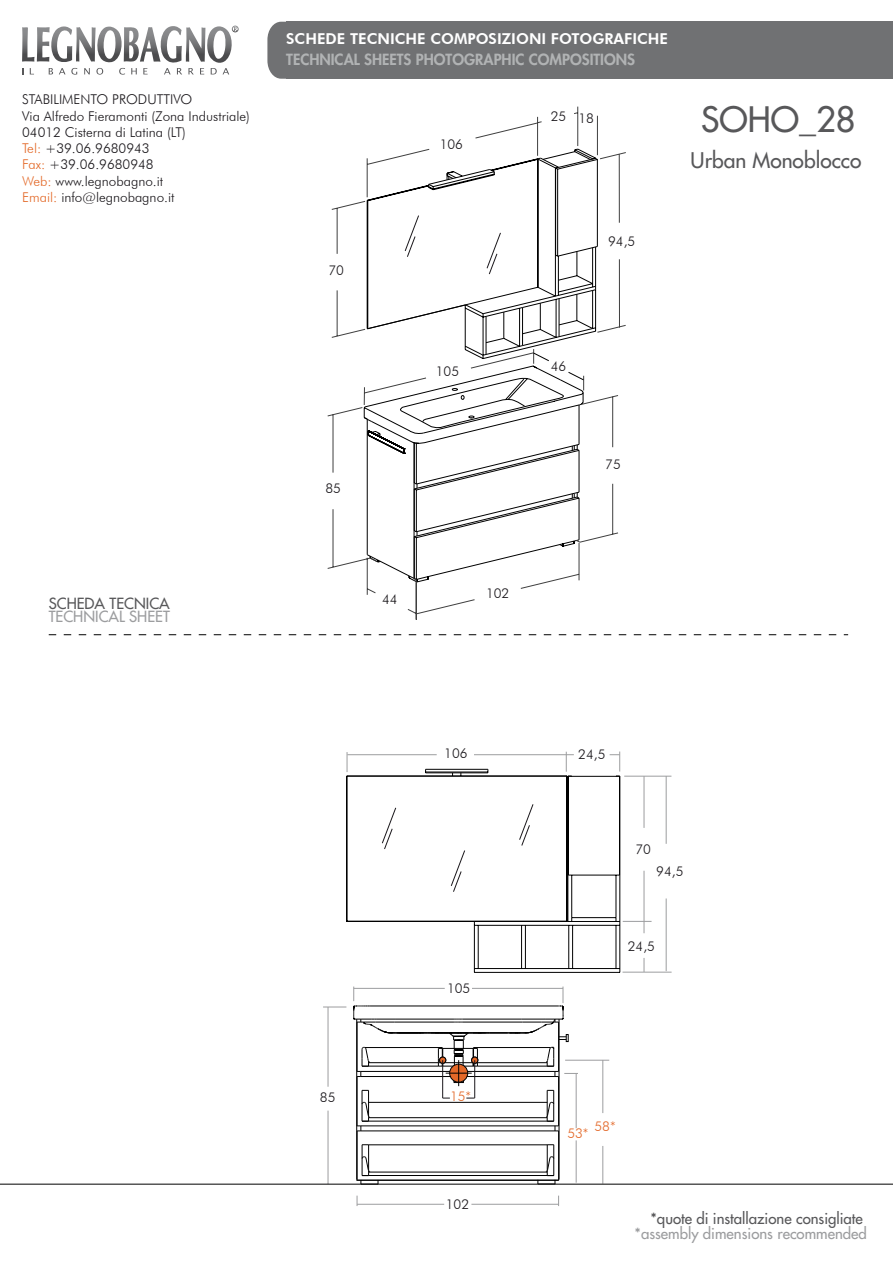
<style>
.page{position:relative;width:893px;height:1263px;background:#fff}
.page>*{position:absolute;margin:0;border:0;box-sizing:border-box;transform-origin:0 0}
.t1{font:34.2px "Futura";color:#58585a}
.t2{font:21px "Futura";color:#58585a}
.t3{font:15px "Futura";color:#58585a}
.t4{font:15px "Futura";color:#9c9d9f}
.t5{font:800 15px "Futura";color:#b1b3b4}
.t6{font:800 15px "Futura BT";color:#fff}
.t7{font:300 13.5px/16.2px "Futura BT";color:#1a171b}
.t8{font:300 13.5px "Futura BT";color:#e36828}
.s1{color:#e36928}
</style>
<div class="page">
<hr style="left:347px;top:776px;width:1px;height:145px;background:#000">
<hr style="left:346px;top:776px;width:1px;height:145px;background:#000">
<hr style="left:567px;top:776px;width:1px;height:145px;background:#000">
<hr style="left:347px;top:921px;width:220px;height:1px;background:#000">
<hr style="left:572px;top:917px;width:44px;height:1px;background:#000">
<hr style="left:572px;top:921px;width:44px;height:1px;background:#000">
<hr style="left:620px;top:776px;width:1px;height:145px;background:#000">
<hr style="left:619px;top:776px;width:1px;height:99px;background:#000">
<hr style="left:568px;top:776px;width:1px;height:145px;background:#000">
<hr style="left:620px;top:925px;width:1px;height:43px;background:#000">
<hr style="left:572px;top:925px;width:1px;height:43px;background:#000">
<svg style="left:567px;top:918px;width:6px;height:8px"></svg>
<hr style="left:568px;top:925px;width:1px;height:43px;background:#000">
<hr style="left:478px;top:968px;width:44px;height:1px;background:#000">
<hr style="left:525px;top:968px;width:44px;height:1px;background:#000">
<hr style="left:573px;top:968px;width:43px;height:1px;background:#000">
<hr style="left:616px;top:925px;width:1px;height:43px;background:#000">
<hr style="left:573px;top:925px;width:43px;height:1px;background:#000">
<hr style="left:525px;top:925px;width:44px;height:1px;background:#000">
<hr style="left:478px;top:925px;width:44px;height:1px;background:#000">
<hr style="left:474px;top:925px;width:1px;height:43px;background:#000">
<hr style="left:478px;top:925px;width:1px;height:43px;background:#000">
<hr style="left:525px;top:925px;width:1px;height:43px;background:#000">
<hr style="left:521px;top:925px;width:1px;height:43px;background:#000">
<svg style="left:616px;top:968px;width:5px;height:4px"></svg>
<hr style="left:474px;top:972px;width:146px;height:1px;background:#000">
<svg style="left:474px;top:968px;width:4px;height:4px"></svg>
<hr style="left:461px;top:776px;width:106px;height:1px;background:#000">
<hr style="left:572px;top:776px;width:44px;height:1px;background:#000">
<hr style="left:572px;top:875px;width:44px;height:1px;background:#000">
<hr style="left:347px;top:776px;width:106px;height:1px;background:#000">
<svg style="left:425px;top:769px;width:64px;height:8px"></svg>
<hr style="left:616px;top:875px;width:1px;height:43px;background:#000">
<hr style="left:571px;top:875px;width:1px;height:43px;background:#000">
<hr style="left:474px;top:921px;width:94px;height:1px;background:#000">
<hr style="left:559px;top:1019px;width:1px;height:160px;background:#000">
<hr style="left:356px;top:1019px;width:1px;height:160px;background:#000">
<hr style="left:576px;top:1140px;width:1px;height:43px;background:#9c9d9f">
<hr style="left:357px;top:1204px;width:87px;height:1px;background:#9c9d9f">
<hr style="left:471px;top:1204px;width:88px;height:1px;background:#9c9d9f">
<svg style="left:323px;top:1007px;width:23px;height:1px"></svg>
<hr style="left:328px;top:1007px;width:1px;height:80px;background:#9c9d9f">
<hr style="left:328px;top:1110px;width:1px;height:74px;background:#9c9d9f">
<hr style="left:565px;top:1060px;width:44px;height:1px;background:#9c9d9f">
<hr style="left:603px;top:1146px;width:1px;height:38px;background:#9c9d9f">
<hr style="left:603px;top:1060px;width:1px;height:53px;background:#9c9d9f">
<hr style="left:357px;top:1131px;width:1px;height:49px;background:#000">
<hr style="left:558px;top:1131px;width:1px;height:49px;background:#000">
<hr style="left:370px;top:1172px;width:176px;height:1px;background:#000">
<hr style="left:369px;top:1175px;width:178px;height:1px;background:#000">
<hr style="left:369px;top:1144px;width:178px;height:1px;background:#000">
<hr style="left:356px;top:1180px;width:203px;height:1px;background:#000">
<svg style="left:353px;top:986px;width:225px;height:146px"></svg>
<svg style="left:357px;top:1144px;width:22px;height:40px"></svg>
<svg style="left:538px;top:1144px;width:18px;height:40px"></svg>
<svg style="left:382px;top:807px;width:14px;height:42px"></svg>
<svg style="left:451px;top:850px;width:14px;height:42px"></svg>
<svg style="left:519px;top:804px;width:14px;height:42px"></svg>
<hr style="left:347px;top:754px;width:90px;height:1px;background:#9c9d9f">
<hr style="left:474px;top:754px;width:100px;height:1px;background:#9c9d9f">
<svg style="left:610px;top:751px;width:10px;height:26px"></svg>
<svg style="left:566px;top:752px;width:6px;height:25px"></svg>
<hr style="left:624px;top:776px;width:47px;height:1px;background:#9c9d9f">
<svg style="left:644px;top:958px;width:1px;height:14px"></svg>
<hr style="left:644px;top:871px;width:1px;height:62px;background:#9c9d9f">
<hr style="left:644px;top:776px;width:1px;height:52px;background:#9c9d9f">
<svg style="left:616px;top:918px;width:36px;height:8px"></svg>
<svg style="left:327px;top:106px;width:299px;height:514px"></svg>
<svg style="left:405px;top:215px;width:14px;height:42px"></svg>
<svg style="left:487px;top:233px;width:14px;height:41px"></svg>
<svg style="left:364px;top:353px;width:220px;height:101px"></svg>
<hr style="left:597px;top:116px;width:1px;height:39px;background:#3f3f3f">
<hr style="left:622px;top:972px;width:50px;height:1px;background:#9c9d9f">
<svg style="left:347px;top:752px;width:1px;height:24px"></svg>
<hr style="left:666px;top:898px;width:1px;height:73px;background:#9c9d9f">
<hr style="left:666px;top:776px;width:1px;height:68px;background:#9c9d9f">
<svg style="left:267px;top:22px;width:20px;height:57px"></svg>
<div style="left:287px;top:22px;width:606px;height:57px;background:#707173"></div>
<svg style="left:49px;top:634px;width:799px;height:1px"></svg>
<svg style="left:22px;top:26px;width:217px;height:49px"></svg>
<hr style="left:0;top:1184px;width:893px;height:1px;background:#000">
<p class="t7" style="left:22px;top:91px;width:229px">STABILIMENTO PRODUTTIVO<br>Via Alfredo Fieramonti (Zona Industriale)<br>04012 Cisterna di Latina (LT)<br><span class="s1">Tel:</span> +39.06.9680943<br><span class="s1">Fax:</span> +39.06.9680948<br><span class="s1">Web:</span> www.legnobagno.it<br><span class="s1">Email:</span> info@legnobagno.it</p>
<p class="t6" style="left:286px;top:29px;width:383px">SCHEDE TECNICHE COMPOSIZIONI FOTOGRAFICHE</p>
<p class="t5" style="left:286px;top:50px;width:350px">TECHNICAL SHEETS PHOTOGRAPHIC COMPOSITIONS</p>
<p class="t7" style="left:440px;top:136px;width:25px">106</p>
<p class="t7" style="left:551px;top:109px;width:45px">25 18</p>
<h1 class="t1" style="left:701px;top:98px;width:156px">SOHO_28</h1>
<h2 class="t2" style="left:691px;top:147px;width:172px">Urban Monoblocco</h2>
<p class="t7" style="left:328px;top:262px;width:17px">70</p>
<p class="t7" style="left:608px;top:233px;width:29px">94,5</p>
<p class="t7" style="left:325px;top:480px;width:17px">85</p>
<p class="t7" style="left:436px;top:363px;width:25px">105</p>
<p class="t7" style="left:551px;top:358px;width:17px">46</p>
<p class="t7" style="left:605px;top:456px;width:17px">75</p>
<p class="t3" style="left:49px;top:594px;width:123px">SCHEDA TECNICA</p>
<p class="t4" style="left:49px;top:607px;width:123px">TECHNICAL SHEET</p>
<p class="t7" style="left:382px;top:591px;width:17px">44</p>
<p class="t7" style="left:486px;top:585px;width:25px">102</p>
<p class="t7" style="left:444px;top:745px;width:25px">106</p>
<p class="t7" style="left:447px;top:980px;width:25px">105</p>
<p class="t7" style="left:320px;top:1089px;width:17px">85</p>
<p class="t8" style="left:450px;top:1087px;width:23px">15*</p>
<p class="t7" style="left:446px;top:1196px;width:25px">102</p>
<p class="t7" style="left:578px;top:746px;width:29px">24,5</p>
<p class="t7" style="left:635px;top:841px;width:17px">70</p>
<p class="t7" style="left:656px;top:863px;width:29px">94,5</p>
<p class="t7" style="left:628px;top:938px;width:29px">24,5</p>
<p class="t8" style="left:594px;top:1118px;width:23px">58*</p>
<p class="t8" style="left:567px;top:1125px;width:23px">53*</p>
<p class="t3" style="left:650px;top:1209px;width:214px">*quote di installazione consigliate</p>
<p class="t4" style="left:634px;top:1223px;width:234px">*assembly dimensions recommended</p>
</div>
